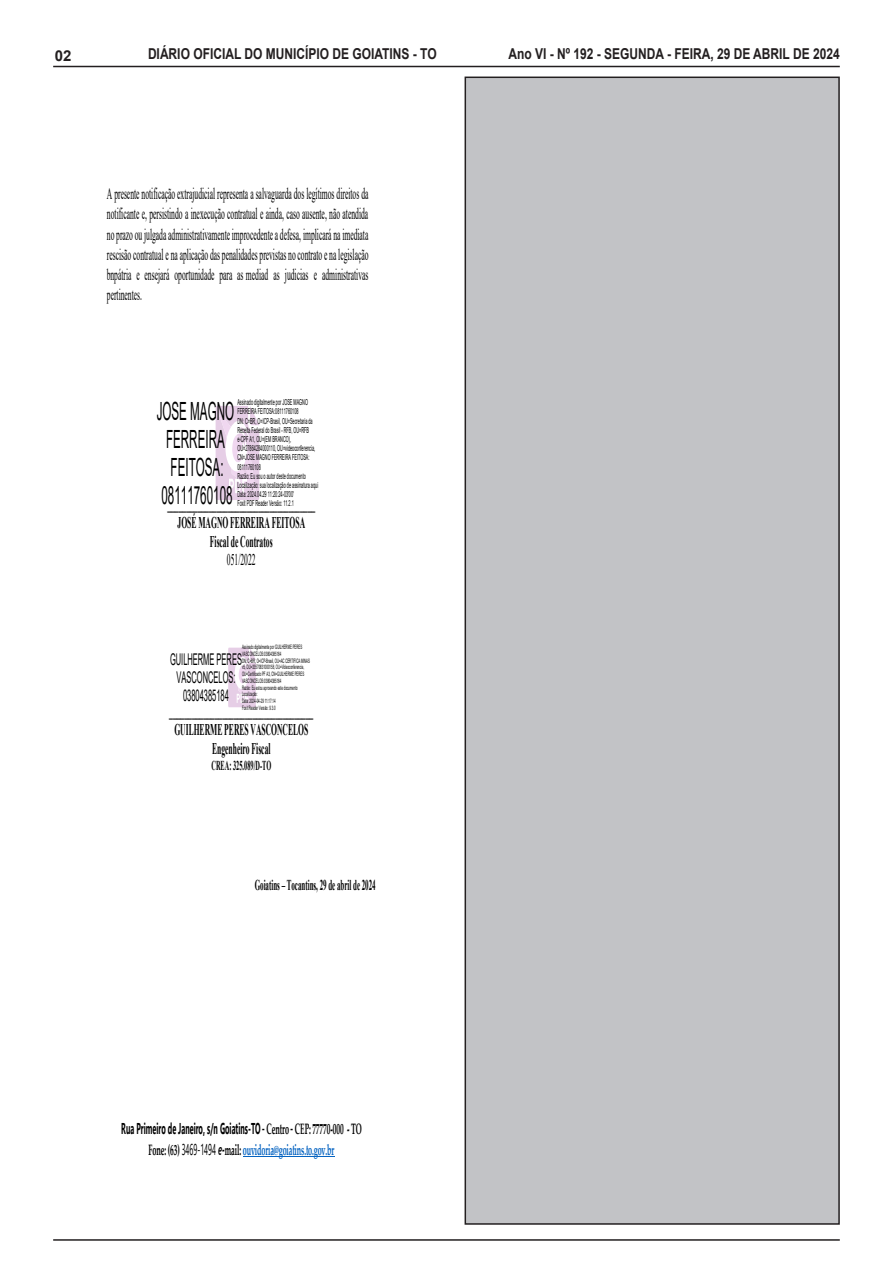
<style>
.page{position:relative;width:893px;height:1263px;background:#fff}
.page>*{position:absolute;margin:0;border:0;box-sizing:border-box;transform-origin:0 0}
.t1{font:25.05px/28px "Arial";color:#000;text-align:center;scale:.46 1}
.t2{font:16.35px/20.4px "Times New Roman";color:#000;text-align:justify;scale:.46 1}
.t3{font:700 16.35px/18.8px "Times New Roman";color:#000;text-align:center;scale:.46 1}
.t4{font:16.2px/18px "Arial";color:#000;text-align:center;scale:.46 1}
.t5{font:700 15.75px "Segoe UI";color:#000;scale:.46 1}
.t6{font:700 15px "Arial";color:#231f20;scale:.8 1}
.t7{font:700 15px "Palatino Linotype";letter-spacing:-.02em;color:#0563c1;scale:.49 1}
.t8{font:700 15px "Times New Roman";color:#000;scale:.46 1}
.t9{font:700 15px "Arial";color:#231f20}
.t10{font:700 13.65px "Times New Roman";letter-spacing:.005em;color:#000;scale:.46 1}
.t11{font:8.25px/9.1px "Arial";color:#000;scale:.46 1}
.t12{font:6px/6.8px "Arial";color:#000;scale:.46 1}
.s1{font-weight:400}
.s2{font-family:"Trebuchet";font-style:italic;font-size:15px}
.s3{font-family:"Palatino Linotype";font-size:15px}
.s4{color:#000}
.s5{font-family:"Segoe UI";font-weight:400;font-size:15.75px;color:#000}
.s6{font-family:"Trebuchet";font-style:italic;color:#000}
</style>
<div class="page">
<hr style="left:53px;top:66px;width:787px;height:1px;background:#231f20">
<hr style="left:53px;top:1239px;width:787px;height:2px;background:#231f20">
<hr style="left:243px;top:1156px;width:91px;height:1px;background:#0563c1">
<svg style="left:228px;top:648px;width:28px;height:59px"></svg>
<svg style="left:216px;top:406px;width:43px;height:94px"></svg>
<div style="left:465px;top:77px;width:374px;height:1147px;background:#c2c3c6"></div>
<div style="left:465px;top:77px;width:375px;height:1148px;border:2px solid #231f20"></div>
<p class="t9" style="left:55px;top:45px;width:18px">02</p>
<p class="t6" style="left:148px;top:44px;width:362px">DIÁRIO OFICIAL DO MUNICÍPIO DE GOIATINS - TO</p>
<p class="t6" style="left:508px;top:44px;width:416px">Ano VI - Nº 192 - SEGUNDA - FEIRA, 29 DE ABRIL DE 2024</p>
<p class="t2" style="left:107px;top:183px;width:570px">A presente notificação extrajudicial representa a salvaguarda dos legítimos direitos da notificante e, persistindo a inexecução contratual e ainda, caso ausente, não atendida no prazo ou julgada administrativamente improcedente a defesa, implicará na imediata rescisão contratual e na aplicação das penalidades previstas no contrato e na legislação bnpátria e ensejará oportunidade para as mediad as judicias e administrativas pertinentes.</p>
<p class="t11" style="left:237px;top:398px;width:177px">Assinado digitalmente por JOSE MAGNO FERREIRA FEITOSA:08111760108<br>DN: C=BR, O=ICP-Brasil, OU=Secretaria da Receita Federal do Brasil - RFB, OU=RFB e-CPF A1, OU=(EM BRANCO), OU=27864284000110, OU=videoconferencia, CN=JOSE MAGNO FERREIRA FEITOSA:<br>08111760108<br>Razão: Eu sou o autor deste documento Localização: sua localização de assinatura aqui Data: 2024.04.29 11:20:24-03'00'<br>Foxit PDF Reader Versão: 11.2.1</p>
<p class="t1" style="left:157px;top:397px;width:170px">JOSE MAGNO<br>FERREIRA<br>FEITOSA:<br>08111760108</p>
<p class="t3" style="left:167px;top:494px;width:323px">_______________________________________<br>JOSÉ MAGNO FERREIRA FEITOSA<br>Fiscal de Contratos<br><span class="s1">051/2022</span></p>
<p class="t12" style="left:242px;top:643px;width:149px">Assinado digitalmente por GUILHERME PERES VASCONCELOS:03804385184<br>DN: C=BR, O=ICP-Brasil, OU=AC CERTIFICA MINAS v5, OU=33570831000158, OU=Videoconferencia, OU=Certificado PF A3, CN=GUILHERME PERES VASCONCELOS:03804385184<br>Razão: Eu estou aprovando este documento Localização:<br>Data: 2024-04-29 11:17:14<br>Foxit Reader Versão: 9.3.0</p>
<p class="t4" style="left:170px;top:650px;width:158px">GUILHERME PERES<br>VASCONCELOS:<br>03804385184</p>
<p class="t3" style="left:169px;top:701px;width:315px">______________________________________<br>GUILHERME PERES VASCONCELOS<br>Engenheiro Fiscal</p>
<p class="t10" style="left:211px;top:756px;width:131px">CREA: 325.089/D-TO</p>
<p class="t8" style="left:255px;top:874px;width:265px">Goiatins – Tocantins, 29 de abril de 2024</p>
<p class="t5" style="left:121px;top:1113px;width:525px">Rua Primeiro de Janeiro, s/n Goiatins-TO <span class="s2">–</span> <span class="s3">Centro</span> <span class="s2">–</span> <span class="s3">CEP: 77770-000 - TO</span></p>
<p class="t7" style="left:148px;top:1139px;width:381px"><span class="s4">Fone: (63)</span> <span class="s5">3469-1494</span> <span class="s6">e-</span><span class="s4">mail:</span> ouvidoria@goiatins.to.gov.br</p>
</div>
